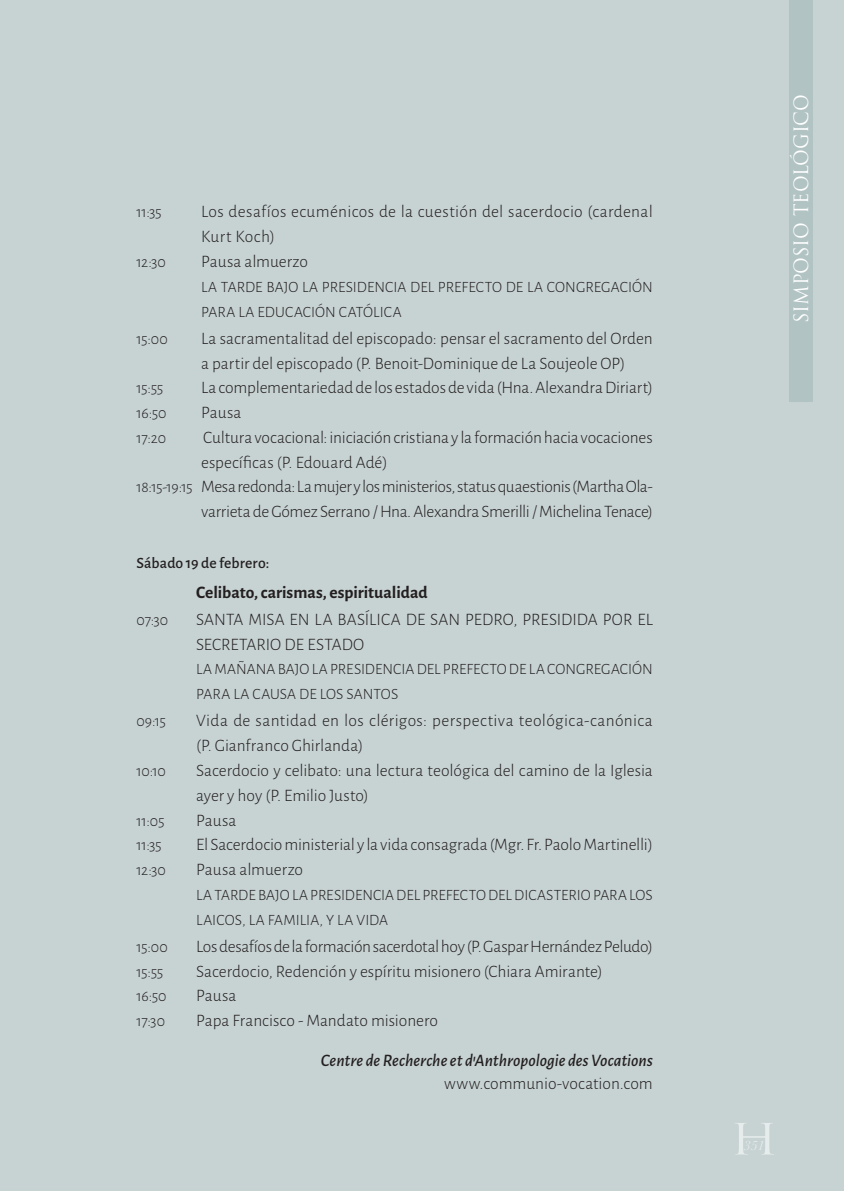
<style>
.page{position:relative;width:844px;height:1191px;background:#fff}
.page>*{position:absolute;margin:0;border:0;box-sizing:border-box;transform-origin:0 0}
.t1{font:42px "Trajan Pro";color:#e6ebeb;scale:1.2 1}
.t2{font:19.25px "Trajan Pro";color:#fff;scale:.95 1}
.t3{font:300 17.5px/24.7px "Alegreya Sans";letter-spacing:-.005em;color:#231f20}
.t4{font:300 17.5px/24.8px "Alegreya Sans";letter-spacing:.015em;color:#231f20}
.t5{font:300 17.5px "Alegreya Sans";letter-spacing:-.025em;color:#231f20}
.t6{font:300 17.5px/24.8px "Alegreya Sans";letter-spacing:.02em;color:#231f20}
.t7{font:italic 500 17.5px "Alegreya Sans";color:#231f20}
.t8{font:700 17.5px "Alegreya Sans";color:#231f20}
.t9{font:300 15.75px/24.7px "Alegreya Sans";color:#231f20}
.t10{font:500 15.75px "Alegreya Sans";letter-spacing:.005em;color:#231f20}
.t11{font:italic 14px "Baskerville";color:#e6ebeb}
.s1{font-size:15.75px}
</style>
<div class="page">
<div style="left:0;top:0;width:843px;height:1191px;background:#c7d2d2"></div>
<div style="left:789px;top:0;width:23px;height:402px;background:#b2c3c4"></div>
<p class="t9" style="left:136px;top:200px;width:27px">11:35</p>
<p class="t6" style="left:201px;top:199px;width:453px">Los desafíos ecuménicos de la cuestión del sacerdocio (cardenal<br>Kurt Koch)</p>
<p class="t9" style="left:136px;top:249px;width:31px">12:30</p>
<p class="t3" style="left:201px;top:248px;width:109px">Pausa almuerzo</p>
<p class="t9" style="left:201px;top:274px;width:453px">LA TARDE BAJO LA PRESIDENCIA DEL PREFECTO DE LA CONGREGACIÓN<br>PARA LA EDUCACIÓN CATÓLICA</p>
<p class="t9" style="left:136px;top:326px;width:33px">15:00</p>
<p class="t3" style="left:201px;top:325px;width:453px">La sacramentalitad del episcopado: pensar el sacramento del Orden a partir del episcopado (P. Benoit-Dominique de La Soujeole OP)</p>
<p class="t9" style="left:136px;top:375px;width:28px">15:55</p>
<p class="t3" style="left:201px;top:375px;width:453px">La complementariedad de los estados de vida (Hna. Alexandra Diriart)</p>
<p class="t9" style="left:136px;top:400px;width:32px">16:50</p>
<p class="t3" style="left:201px;top:399px;width:42px">Pausa</p>
<p class="t9" style="left:136px;top:425px;width:31px">17:20</p>
<p class="t3" style="left:203px;top:424px;width:451px">Cultura vocacional: iniciación cristiana y la formación hacia vocaciones</p>
<p class="t3" style="left:201px;top:449px;width:188px">específicas (P. Edouard Adé)</p>
<p class="t5" style="left:136px;top:475px;width:517px"><span class="s1">18:15-19:15</span> Mesa redonda: La mujer y los ministerios, status quaestionis (Martha Ola-</p>
<p class="t3" style="left:201px;top:499px;width:453px">varrieta de Gómez Serrano / Hna. Alexandra Smerilli / Michelina Tenace)</p>
<p class="t10" style="left:136px;top:552px;width:134px">Sábado 19 de febrero:</p>
<p class="t8" style="left:196px;top:579px;width:233px">Celibato, carismas, espiritualidad</p>
<p class="t9" style="left:136px;top:607px;width:33px">07:30</p>
<p class="t3" style="left:196px;top:606px;width:458px">SANTA MISA EN LA BASÍLICA DE SAN PEDRO, PRESIDIDA POR EL<br>SECRETARIO DE ESTADO</p>
<p class="t9" style="left:196px;top:656px;width:458px">LA MAÑANA BAJO LA PRESIDENCIA DEL PREFECTO DE LA CONGREGACIÓN<br>PARA LA CAUSA DE LOS SANTOS</p>
<p class="t9" style="left:136px;top:708px;width:31px">09:15</p>
<p class="t4" style="left:196px;top:708px;width:458px">Vida de santidad en los clérigos: perspectiva teológica-canónica (P. Gianfranco Ghirlanda)</p>
<p class="t9" style="left:136px;top:758px;width:31px">10:10</p>
<p class="t3" style="left:196px;top:757px;width:458px">Sacerdocio y celibato: una lectura teológica del camino de la Iglesia ayer y hoy (P. Emilio Justo)</p>
<p class="t9" style="left:136px;top:807px;width:29px">11:05</p>
<p class="t3" style="left:196px;top:807px;width:42px">Pausa</p>
<p class="t9" style="left:136px;top:832px;width:27px">11:35</p>
<p class="t3" style="left:196px;top:831px;width:458px">El Sacerdocio ministerial y la vida consagrada (Mgr. Fr. Paolo Martinelli)</p>
<p class="t9" style="left:136px;top:857px;width:31px">12:30</p>
<p class="t3" style="left:196px;top:856px;width:109px">Pausa almuerzo</p>
<p class="t9" style="left:196px;top:882px;width:458px">LA TARDE BAJO LA PRESIDENCIA DEL PREFECTO DEL DICASTERIO PARA LOS<br>LAICOS, LA FAMILIA, Y LA VIDA</p>
<p class="t9" style="left:136px;top:934px;width:33px">15:00</p>
<p class="t3" style="left:196px;top:933px;width:458px">Los desafíos de la formación sacerdotal hoy (P. Gaspar Hernández Peludo)</p>
<p class="t9" style="left:136px;top:958px;width:28px">15:55</p>
<p class="t3" style="left:196px;top:958px;width:408px">Sacerdocio, Redención y espíritu misionero (Chiara Amirante)</p>
<p class="t9" style="left:136px;top:983px;width:32px">16:50</p>
<p class="t3" style="left:196px;top:983px;width:42px">Pausa</p>
<p class="t9" style="left:136px;top:1008px;width:30px">17:30</p>
<p class="t3" style="left:196px;top:1007px;width:243px">Papa Francisco - Mandato misionero</p>
<p class="t7" style="left:321px;top:1048px;width:333px">Centre de Recherche et d’Anthropologie des Vocations</p>
<p class="t3" style="left:444px;top:1070px;width:210px">www.communio-vocation.com</p>
<p class="t2" style="left:788px;top:323px;width:242px;rotate:-90deg">SIMPOSIO TEOLÓGICO</p>
<h1 class="t1" style="left:729px;top:1112px;width:42px">H</h1>
<p class="t11" style="left:743px;top:1137px;width:22px">351</p>
</div>
